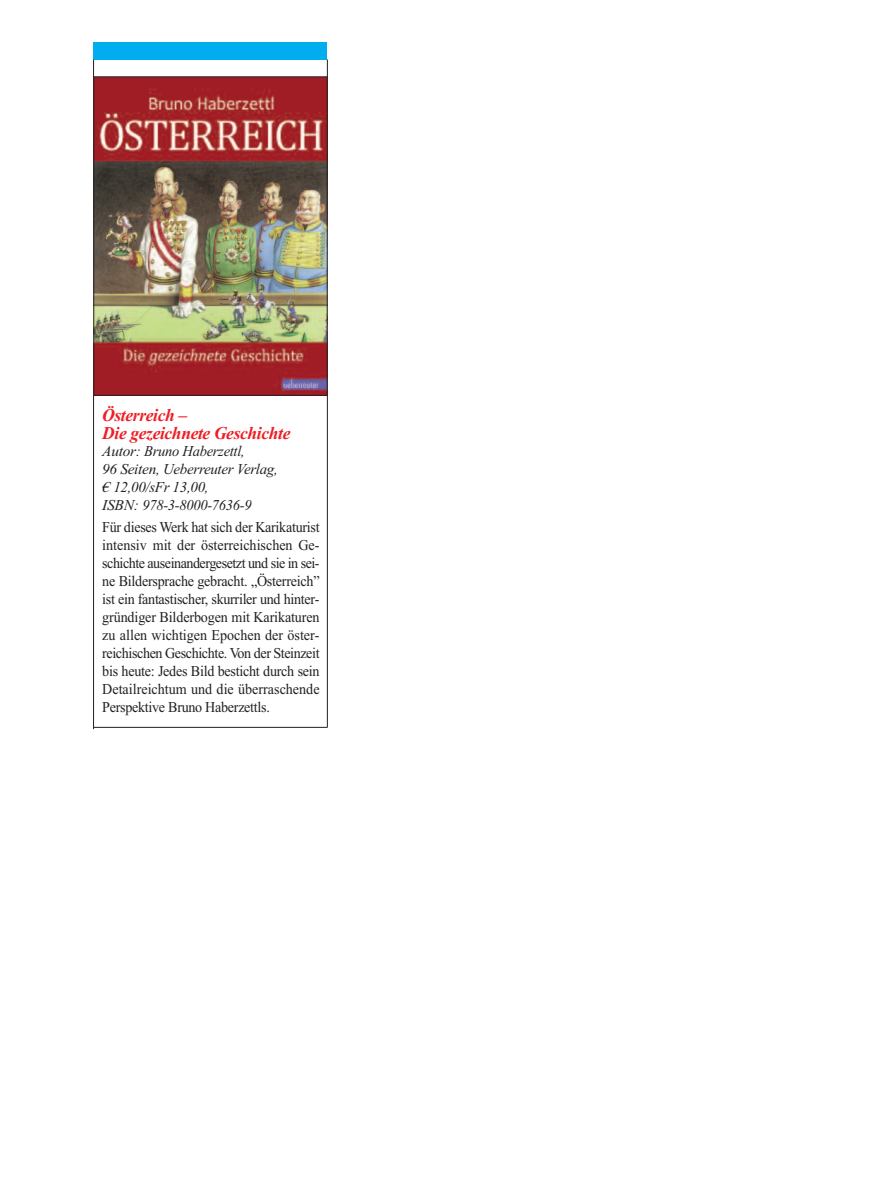
<style>
.page{position:relative;width:893px;height:1191px;background:#fff}
.page>*{position:absolute;margin:0;border:0;box-sizing:border-box;transform-origin:0 0}
.t1{font:italic 700 18px/18px "Times New Roman";letter-spacing:-.02em;color:#ee1d23}
.t2{font:15px/18px "Times New Roman";letter-spacing:-.02em;color:#231f20;text-align:justify;scale:.94 1}
.t3{font:italic 15px/18px "Times New Roman";letter-spacing:-.02em;color:#231f20}
</style>
<div class="page">
<div style="left:93px;top:43px;width:234px;height:17px;background:#00aeef"></div>
<hr style="left:327px;top:59px;width:1px;height:668px;background:#231f20">
<hr style="left:93px;top:60px;width:1px;height:669px;background:#231f20">
<hr style="left:94px;top:727px;width:233px;height:1px;background:#231f20">
<img style="left:96px;top:79px;width:229px;height:314px">
<p class="t1" style="left:102px;top:405px;width:190px">Österreich –<br>Die gezeichnete Geschichte</p>
<p class="t3" style="left:102px;top:442px;width:177px">Autor: Bruno Haberzettl,<br>96 Seiten, Ueberreuter Verlag, € 12,00/sFr 13,00,<br>ISBN: 978-3-8000-7636-9</p>
<p class="t2" style="left:102px;top:518px;width:233px">Für dieses Werk hat sich der Karikaturist intensiv mit der österreichischen Ge&shy;schichte auseinandergesetzt und sie in sei&shy;ne Bildersprache gebracht. „Österreich” ist ein fantastischer, skurriler und hinter&shy;gründiger Bilderbogen mit Karikaturen zu allen wichtigen Epochen der öster&shy;reichischen Geschichte. Von der Steinzeit bis heute: Jedes Bild besticht durch sein Detailreichtum und die überraschende Perspektive Bruno Haberzettls.</p>
</div>
